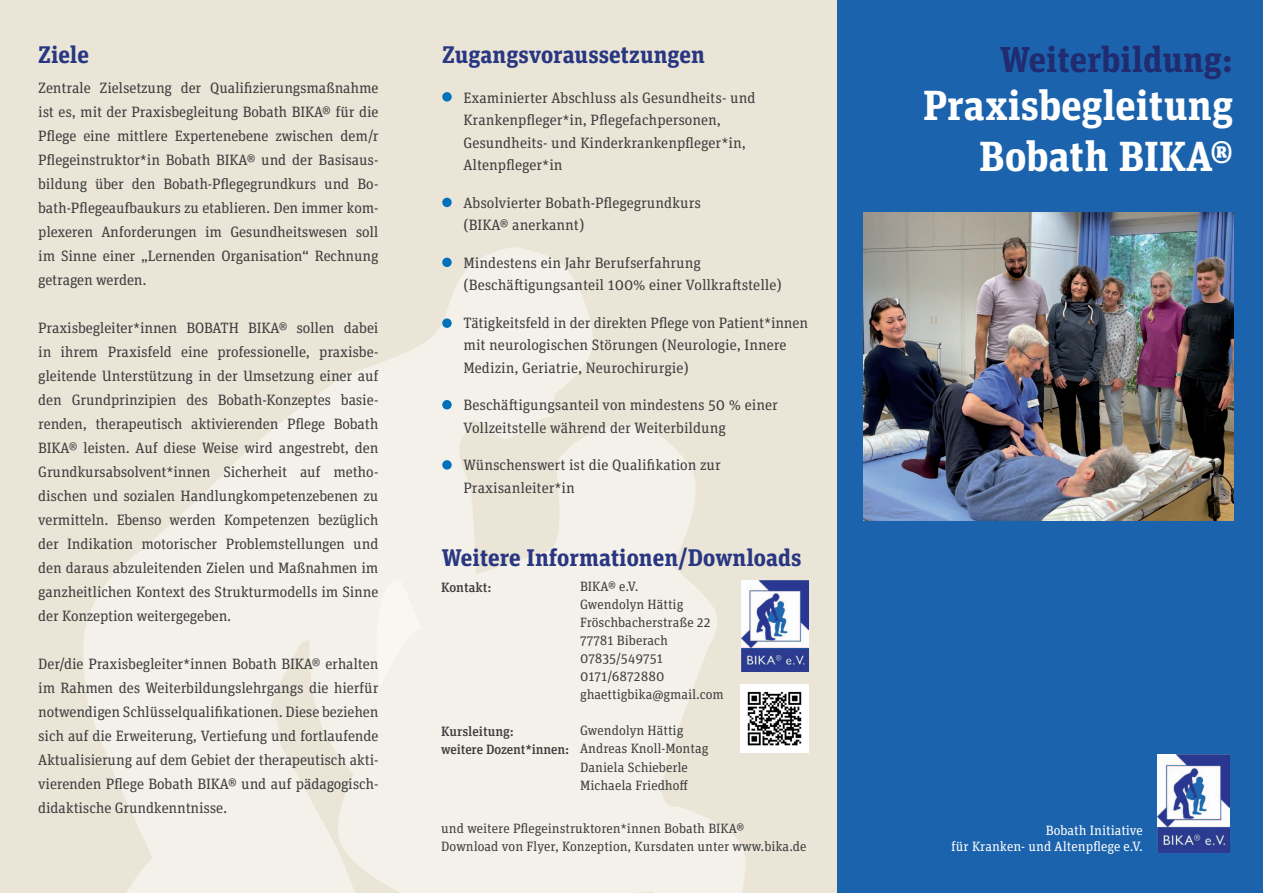
<style>
.page{position:relative;width:1263px;height:893px;background:#fff}
.page>*{position:absolute;margin:0;border:0;box-sizing:border-box;transform-origin:0 0}
.t1{font:700 42px/50.4px "Unit Slab OT";color:#fff;text-align:right}
.t2{font:700 36px "Unit Slab OT";color:#212c70}
.t3{font:700 24px "Unit Slab OT";color:#293782}
.t4{font:15px/24px "Unit Slab OT";color:#3e3e3f}
.t5{font:13.5px/18px "Unit Slab OT";color:#3e3e3f}
.t6{font:13.5px/16.2px "Unit Slab OT";color:#fff;text-align:right}
.t7{font:500 13.5px/18px "Unit Slab OT";letter-spacing:-.01em;color:#3e3e3f}
</style>
<div class="page">
<div style="left:0;top:0;width:839px;height:893px;background:#eae5d6"></div>
<svg style="left:83px;top:247px;width:690px;height:646px;fill:#f3f1e9"></svg>
<svg style="left:373px;top:574px;width:48px;height:115px;background:#f5f3ed"></svg>
<div style="left:442px;top:92px;width:10px;height:10px;background:#0072bc;border-radius:50%"></div>
<div style="left:442px;top:198px;width:10px;height:9px;background:#0072bc;border-radius:50%"></div>
<div style="left:442px;top:258px;width:10px;height:9px;background:#0072bc;border-radius:50%"></div>
<div style="left:442px;top:318px;width:10px;height:10px;background:#0072bc;border-radius:50%"></div>
<div style="left:442px;top:400px;width:10px;height:9px;background:#0072bc;border-radius:50%"></div>
<svg style="left:442px;top:460px;width:10px;height:10px"></svg>
<div style="left:838px;top:0;width:425px;height:893px;background:#1c63ad"></div>
<img style="left:1157px;top:755px;width:72px;height:97px">
<img style="left:864px;top:213px;width:369px;height:307px">
<img style="left:741px;top:581px;width:67px;height:91px">
<img style="left:741px;top:685px;width:67px;height:67px">
<h3 class="t3" style="left:38px;top:39px;width:52px">Ziele</h3>
<h3 class="t3" style="left:442px;top:39px;width:264px">Zugangsvoraussetzungen</h3>
<p class="t4" style="left:463px;top:86px;width:293px;line-height:22.5px">Examinierter Abschluss als Gesundheits- und Krankenpfleger*in, Pflegefachpersonen, Gesundheits- und Kinderkrankenpfleger*in, Altenpfleger*in</p>
<p class="t4" style="left:463px;top:191px;width:239px;line-height:22.5px">Absolvierter Bobath-Pflegegrundkurs (BIKA® anerkannt)</p>
<p class="t4" style="left:463px;top:251px;width:320px;line-height:22.5px">Mindestens ein Jahr Berufserfahrung (Beschäftigungsanteil 100% einer Vollkraftstelle)</p>
<p class="t4" style="left:463px;top:311px;width:346px;line-height:22.5px">Tätigkeitsfeld in der direkten Pflege von Patient*innen mit neurologischen Störungen (Neurologie, Innere<br>Medizin, Geriatrie, Neurochirurgie)</p>
<p class="t4" style="left:463px;top:394px;width:316px;line-height:22.5px">Beschäftigungsanteil von mindestens 50 % einer<br>Vollzeitstelle während der Weiterbildung</p>
<p class="t4" style="left:463px;top:454px;width:259px;line-height:22.5px">Wünschenswert ist die Qualifikation zur<br>Praxisanleiter*in</p>
<p class="t4" style="left:38px;top:76px;width:342px;text-align:justify">Zentrale Zielsetzung der Qualifizierungsmaßnahme ist es, mit der Praxisbegleitung Bobath BIKA® für die Pflege eine mittlere Expertenebene zwischen dem/r Pflegeinstruktor*in Bobath BIKA® und der Basisaus&shy;bildung über den Bobath-Pflegegrundkurs und Bo&shy;bath-Pflegeaufbaukurs zu etablieren. Den immer kom&shy;plexeren Anforderungen im Gesundheitswesen soll im Sinne einer „Lernenden Organisation“ Rechnung getragen werden.</p>
<p class="t4" style="left:38px;top:316px;width:342px;text-align:justify">Praxisbegleiter*innen BOBATH BIKA® sollen dabei in ihrem Praxisfeld eine professionelle, praxisbe&shy;gleitende Unterstützung in der Umsetzung einer auf den Grundprinzipien des Bobath-Konzeptes basie&shy;renden, therapeutisch aktivierenden Pflege Bobath BIKA® leisten. Auf diese Weise wird angestrebt, den Grundkursabsolvent*innen Sicherheit auf metho&shy;dischen und sozialen Handlungkompetenzebenen zu vermitteln. Ebenso werden Kompetenzen bezüglich der Indikation motorischer Problemstellungen und den daraus abzuleitenden Zielen und Maßnahmen im ganzheitlichen Kontext des Strukturmodells im Sinne der Konzeption weitergegeben.</p>
<p class="t4" style="left:38px;top:652px;width:342px;text-align:justify">Der/die Praxisbegleiter*innen Bobath BIKA® erhalten im Rahmen des Weiterbildungslehrgangs die hierfür notwendigen Schlüsselqualifikationen. Diese beziehen sich auf die Erweiterung, Vertiefung und fortlaufende Aktualisierung auf dem Gebiet der therapeutisch akti&shy;vierenden Pflege Bobath BIKA® und auf pädagogisch&shy;didaktische Grundkenntnisse.</p>
<h3 class="t3" style="left:442px;top:542px;width:361px">Weitere Informationen/Downloads</h3>
<p class="t5" style="left:580px;top:577px;width:145px">BIKA® e.V.<br>Gwendolyn Hättig<br>Fröschbacherstraße 22<br>77781 Biberach<br>07835/549751<br>0171/6872880 ghaettigbika@gmail.com</p>
<p class="t5" style="left:580px;top:721px;width:130px">Gwendolyn Hättig<br>Andreas Knoll-Montag<br>Daniela Schieberle<br>Michaela Friedhoff</p>
<p class="t7" style="left:441px;top:578px;width:52px">Kontakt:</p>
<p class="t7" style="left:441px;top:722px;width:130px">Kursleitung:<br>weitere Dozent*innen:</p>
<p class="t5" style="left:441px;top:819px;width:367px">und weitere Pflegeinstruktoren*innen Bobath BIKA®<br>Download von Flyer, Konzeption, Kursdaten unter www.bika.de</p>
<h2 class="t2" style="left:1000px;top:36px;width:234px">Weiterbildung:</h2>
<h1 class="t1" style="left:923px;top:80px;width:312px">Praxisbegleitung<br>Bobath BIKA®</h1>
<p class="t6" style="left:951px;top:822px;width:193px">Bobath Initiative<br>für Kranken- und Altenpflege e.V.</p>
</div>
